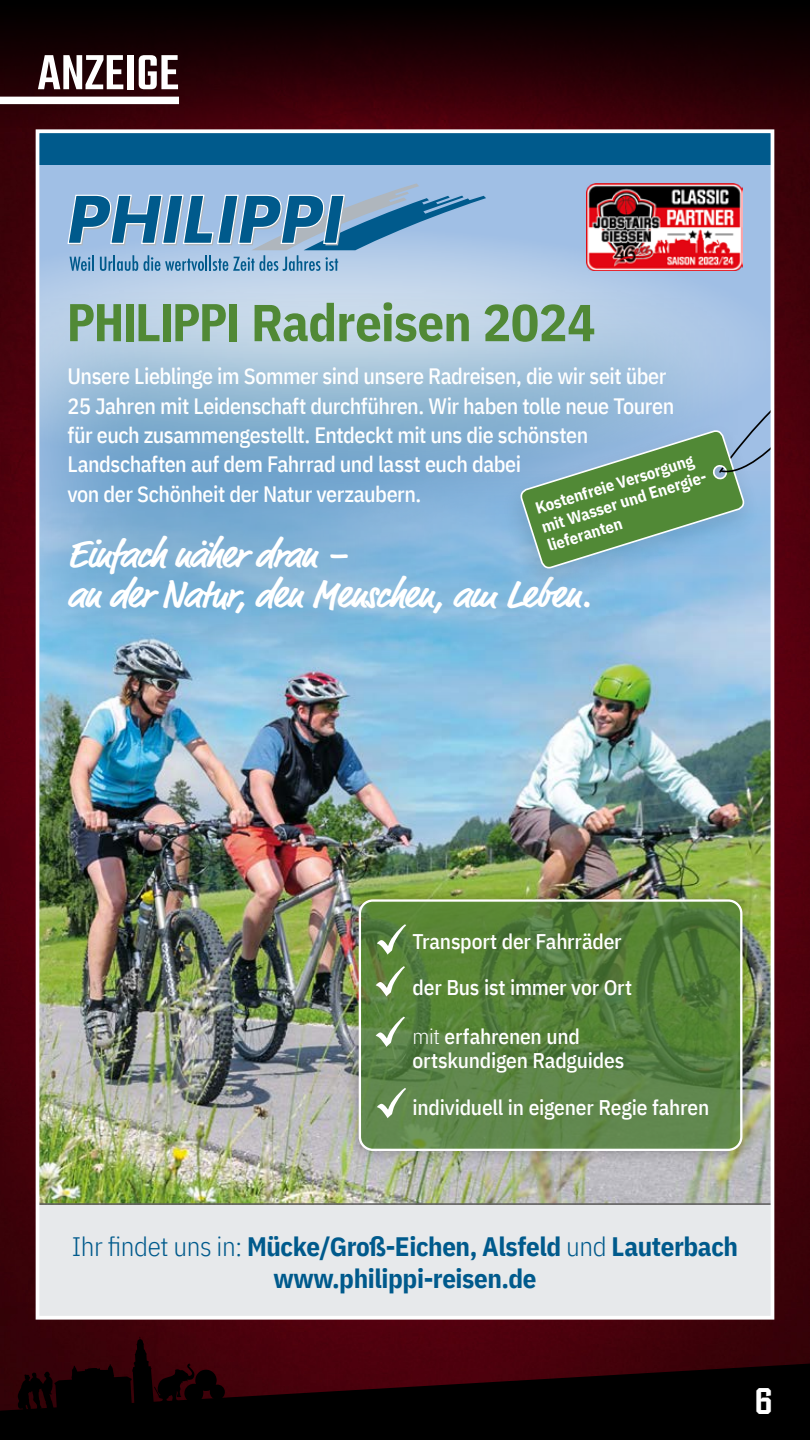
<style>
.page{position:relative;width:810px;height:1440px;background:#fff}
.page>*{position:absolute;margin:0;border:0;box-sizing:border-box;transform-origin:0 0}
.t1{font:500 54px "Teko";color:#fff}
.t2{font:700 51.9px "IBM Plex Sans Cond";letter-spacing:-.015em;color:#518936}
.t3{font:700 39.15px/39.2px "Market Pro";letter-spacing:-.025em;color:#fff}
.t4{font:700 36px "Diamante Serial";color:#fff}
.t5{font:700 26.62px/32px "IBM Plex Sans Cond";letter-spacing:-.015em;color:#005a8c;text-align:center}
.t6{font:500 22.27px/29.3px "IBM Plex Sans Cond";letter-spacing:-.025em;color:#fff}
.t7{font:500 21.23px/23.7px "IBM Plex Sans Cond";letter-spacing:-.01em;color:#fff}
.t8{font:700 16.35px/19.7px "IBM Plex Sans Cond";color:#fff}
.s1{font-family:"Helvetica Neue LT Pro";font-stretch:condensed}
.s2{font-weight:300}
</style>
<div class="page">
<img style="left:0;top:128px;width:810px;height:1236px">
<svg style="left:0;top:1364px;width:810px;height:76px;background:#0e0002"></svg>
<svg style="left:18px;top:1336px;width:208px;height:80px;background:#1e0004"></svg>
<div style="left:38px;top:157px;width:734px;height:580px;background:#a0bfe5"></div>
<svg style="left:41px;top:227px;width:702px;height:56px"></svg>
<img style="left:41px;top:570px;width:728px;height:633px">
<div style="left:38px;top:283px;width:716px;height:412px;background:#006192;opacity:.5"></div>
<div style="left:38px;top:131px;width:734px;height:34px;background:#005a8c"></div>
<div style="left:38px;top:1205px;width:734px;height:113px;background:#e7e9eb"></div>
<hr style="left:38px;top:1203px;width:734px;height:2px;background:#646363">
<img style="left:587px;top:183px;width:155px;height:88px">
<svg style="left:68px;top:183px;width:418px;height:88px"></svg>
<div style="left:346px;top:887px;width:409px;height:276px;background:#000;opacity:.4"></div>
<svg style="left:360px;top:901px;width:381px;height:249px;background:#58813f"></svg>
<div style="left:359px;top:899px;width:383px;height:252px;border:2px solid #fff;border-radius:13px"></div>
<svg style="left:377px;top:924px;width:29px;height:31px"></svg>
<svg style="left:376px;top:966px;width:29px;height:31px"></svg>
<svg style="left:376px;top:1017px;width:29px;height:30px"></svg>
<svg style="left:377px;top:1088px;width:29px;height:30px"></svg>
<div style="left:499px;top:420px;width:263px;height:177px;background:#000;opacity:.12"></div>
<svg style="left:519px;top:370px;width:250px;height:200px"></svg>
<div style="left:36px;top:129px;width:738px;height:1191px;border:4px solid #fff"></div>
<svg style="left:0;top:0;width:810px;height:128px;background:#210004"></svg>
<div style="left:0;top:97px;width:179px;height:7px;background:#fff"></div>
<h1 class="t1" style="left:38px;top:41px;width:143px">ANZEIGE</h1>
<h2 class="t2" style="left:68px;top:282px;width:530px"><span class="s1">PHILIPPI</span> Radreisen 2024</h2>
<p class="t6" style="left:68px;top:360px;width:608px">Unsere Lieblinge im Sommer sind unsere Radreisen, die wir seit über 25 Jahren mit Leidenschaft durchführen. Wir haben tolle neue Touren für euch zusammengestellt. Entdeckt mit uns die schönsten Landschaften auf dem Fahrrad und lasst euch dabei<br>von der Schönheit der Natur verzaubern.</p>
<h3 class="t3" style="left:68px;top:536px;width:526px">Einfach näher dran –<br>an der Natur, den Menschen, am Leben.</h3>
<p class="t8" style="left:533px;top:497px;width:176px;rotate:-17deg">Kostenfreie Versorgung mit Wasser und Energie&shy;lieferanten</p>
<p class="t7" style="left:413px;top:927px;width:211px">Transport der Fahrräder</p>
<p class="t7" style="left:413px;top:974px;width:221px">der Bus ist immer vor Ort</p>
<p class="t7" style="left:413px;top:1023px;width:213px"><span class="s2">mit</span> erfahrenen und ortskundigen Radguides</p>
<p class="t7" style="left:413px;top:1093px;width:298px">individuell in eigener Regie fahren</p>
<p class="t5" style="left:72px;top:1228px;width:668px"><span class="s2">Ihr findet uns in:</span> Mücke/Groß-Eichen, Alsfeld <span class="s2">und</span> Lauterbach www.philippi-reisen.de</p>
<h3 class="t4" style="left:755px;top:1380px;width:19px">6</h3>
</div>
